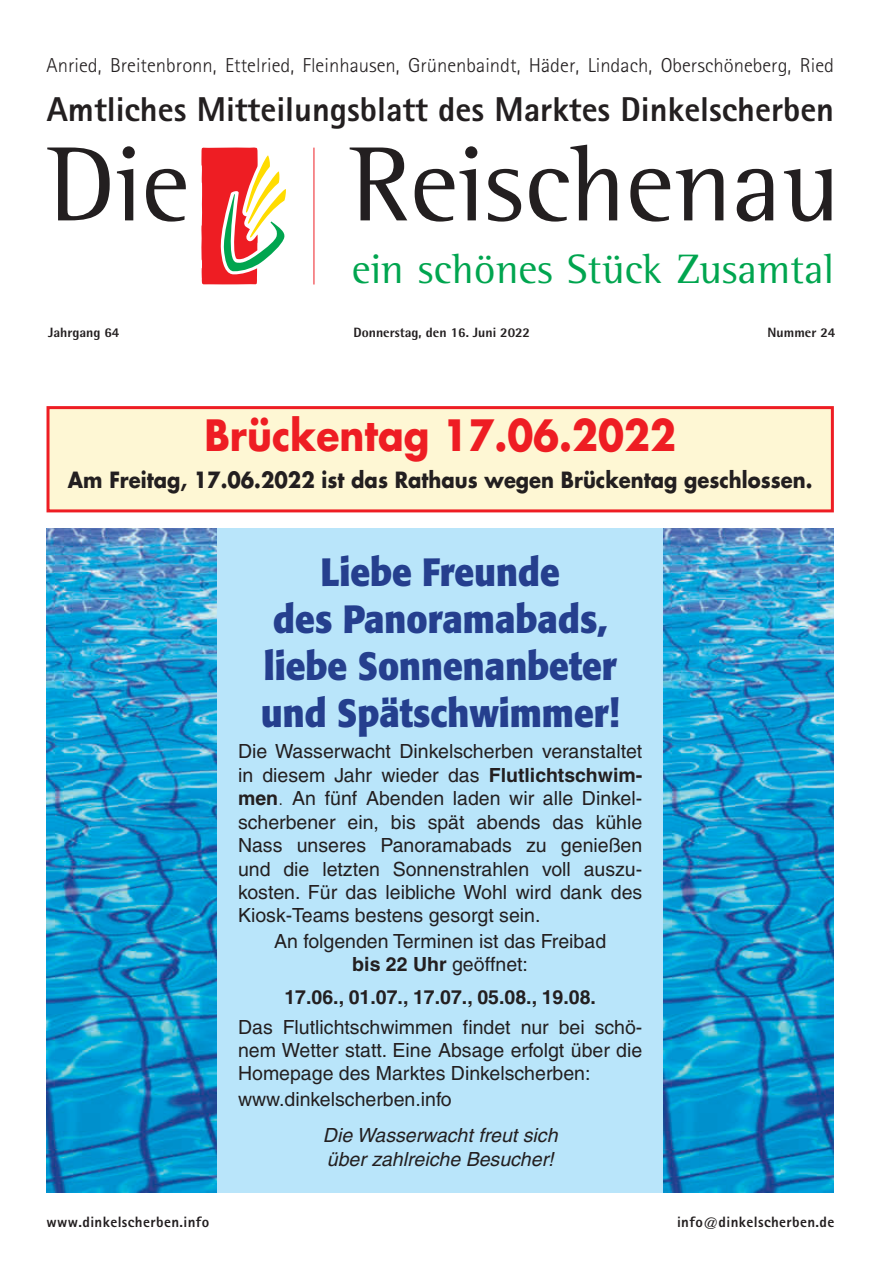
<style>
.page{position:relative;width:881px;height:1263px;background:#fff}
.page>*{position:absolute;margin:0;border:0;box-sizing:border-box;transform-origin:0 0}
.t1{font:108.3px "Agfa Rotis Semi Serif";color:#231f20}
.t2{font:42.15px "Agfa Rotis Semi Serif";color:#00a54f}
.t3{font:700 42px "Futura LT";color:#ee1d23;scale:.9 1}
.t4{font:700 39px/46.8px "Formata";color:#253f8e;text-align:center;scale:.9 1}
.t5{font:800 34.5px "Agfa Rotis Sans Serif";color:#231f20}
.t6{font:700 21.75px "Futura LT";color:#231f20;scale:.9 1}
.t7{font:300 20.1px "Agfa Rotis Sans Serif";color:#231f20}
.t8{font:19.5px/23.4px "Helvetica LT";color:#231f20;text-align:justify}
.t9{font:italic 19.5px/23.4px "Helvetica LT";color:#231f20}
.t10{font:700 19.5px "Helvetica LT";color:#231f20}
.t11{font:800 15px "Agfa Rotis Sans Serif";letter-spacing:.025em;color:#231f20}
.t12{font:800 13.5px "Agfa Rotis Semisans";color:#231f20}
.s1{font-weight:700}
.s2{font-weight:300}
</style>
<div class="page">
<hr style="left:313px;top:148px;width:1px;height:136px;background:#ee1d23">
<svg style="left:201px;top:147px;width:85px;height:138px"></svg>
<div style="left:48px;top:408px;width:784px;height:103px;background:#fef7d4"></div>
<div style="left:46px;top:406px;width:787px;height:106px;border:3px solid #ee1d23"></div>
<div style="left:217px;top:528px;width:446px;height:665px;background:#b9e5fa"></div>
<img style="left:46px;top:528px;width:171px;height:665px">
<img style="left:663px;top:528px;width:170px;height:665px">
<p class="t7" style="left:47px;top:53px;width:788px">Anried, Breitenbronn, Ettelried, Fleinhausen, Grünenbaindt, Häder, Lindach, Oberschöneberg, Ried</p>
<h3 class="t5" style="left:47px;top:87px;width:788px">Amtliches Mitteilungsblatt des Marktes Dinkelscherben</h3>
<h1 class="t1" style="left:48px;top:121px;width:143px">Die</h1>
<h1 class="t1" style="left:350px;top:121px;width:490px">Reischenau</h1>
<h2 class="t2" style="left:352px;top:244px;width:483px">ein schönes Stück Zusamtal</h2>
<p class="t12" style="left:48px;top:323px;width:73px">Jahrgang 64</p>
<p class="t12" style="left:353px;top:323px;width:178px">Donnerstag, den 16. Juni 2022</p>
<p class="t12" style="left:767px;top:323px;width:69px">Nummer 24</p>
<h3 class="t3" style="left:204px;top:407px;width:525px">Brückentag 17.06.2022</h3>
<p class="t6" style="left:68px;top:465px;width:828px">Am Freitag, 17.06.2022 ist das Rathaus wegen Brückentag geschlossen.</p>
<h3 class="t4" style="left:261px;top:549px;width:400px">Liebe Freunde<br>des Panoramabads, liebe Sonnenanbeter und Spätschwimmer!</h3>
<p class="t8" style="left:238px;top:740px;width:405px">Die Wasserwacht Dinkelscherben veranstaltet in diesem Jahr wieder das <span class="s1">Flutlichtschwim&shy;men</span><span class="s2">.</span> An fünf Abenden laden wir alle Dinkel&shy;scherbener ein, bis spät abends das kühle Nass unseres Panoramabads zu genießen und die letzten Sonnenstrahlen voll auszu&shy;kosten. Für das leibliche Wohl wird dank des Kiosk-Teams bestens gesorgt sein.</p>
<p class="t8" style="left:274px;top:929px;width:333px;text-align:center">An folgenden Terminen ist das Freibad <span class="s1">bis 22 Uhr</span> geöffnet:</p>
<p class="t10" style="left:284px;top:985px;width:313px">17.06., 01.07., 17.07., 05.08., 19.08.</p>
<p class="t8" style="left:238px;top:1015px;width:405px">Das Flutlichtschwimmen findet nur bei schö&shy;nem Wetter statt. Eine Absage erfolgt über die Homepage des Marktes Dinkelscherben:</p>
<p class="t8" style="left:238px;top:1087px;width:215px">www.dinkelscherben.info</p>
<p class="t9" style="left:323px;top:1123px;width:236px">Die Wasserwacht freut sich über zahlreiche Besucher!</p>
<p class="t11" style="left:46px;top:1212px;width:164px">www.dinkelscherben.info</p>
<p class="t11" style="left:676px;top:1212px;width:159px">info@dinkelscherben.de</p>
</div>
